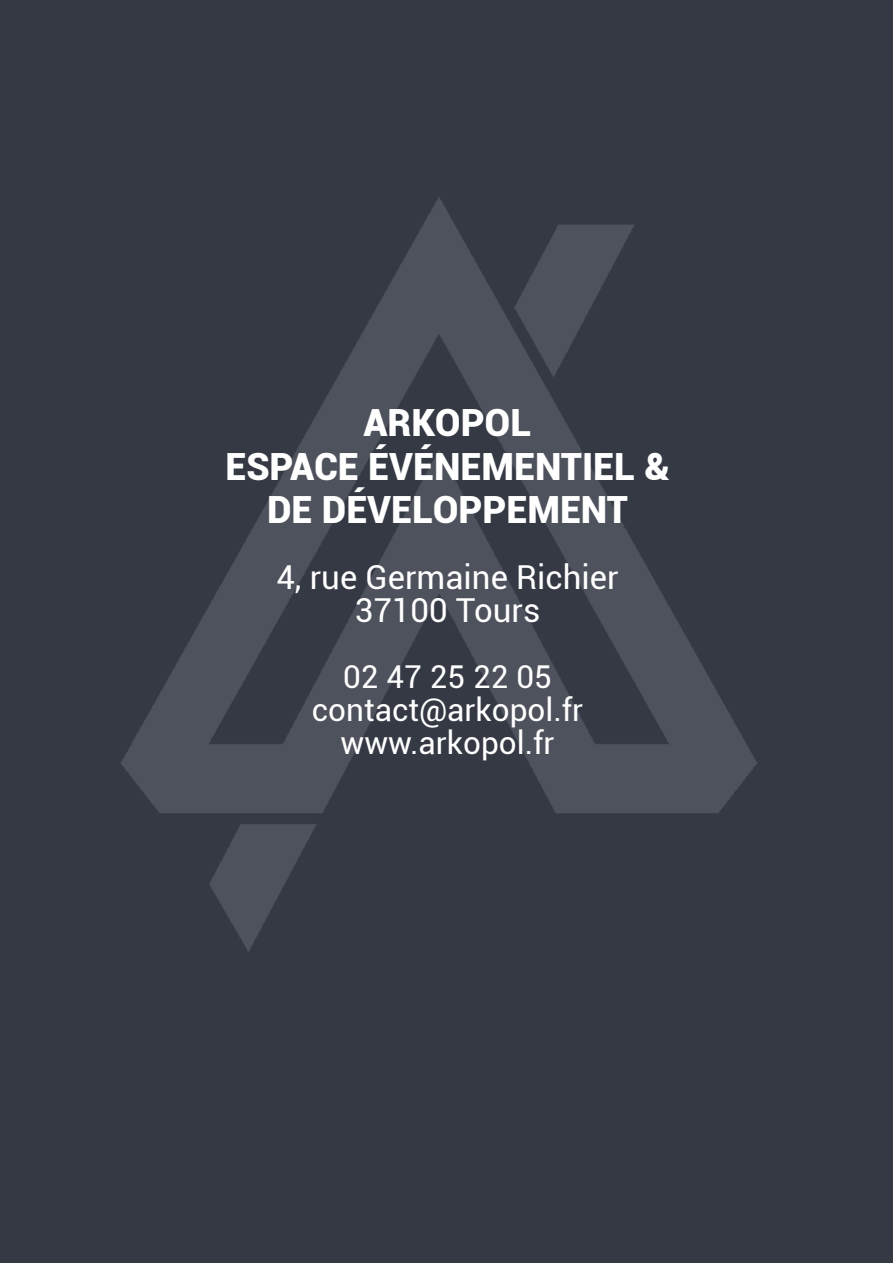
<style>
.page{position:relative;width:893px;height:1263px;background:#343944}
.page>*{position:absolute;margin:0;border:0;box-sizing:border-box;transform-origin:0 0}
.t1{font:900 37.5px/43.5px "Roboto";color:#fff;text-align:center}
.t2{font:33px/33px "Roboto";color:#fff;text-align:center}
.t3{font:31.5px/33px "Roboto";color:#fff;text-align:center}
</style>
<div class="page">
<img style="left:121px;top:197px;width:636px;height:755px">
<p class="t1" style="left:225px;top:400px;width:446px">ARKOPOL<br>ESPACE ÉVÉNEMENTIEL &amp;<br>DE DÉVELOPPEMENT</p>
<p class="t2" style="left:276px;top:560px;width:344px">4, rue Germaine Richier<br>37100 Tours</p>
<p class="t3" style="left:312px;top:659px;width:273px">02 47 25 22 05 contact@arkopol.fr www.arkopol.fr</p>
</div>
